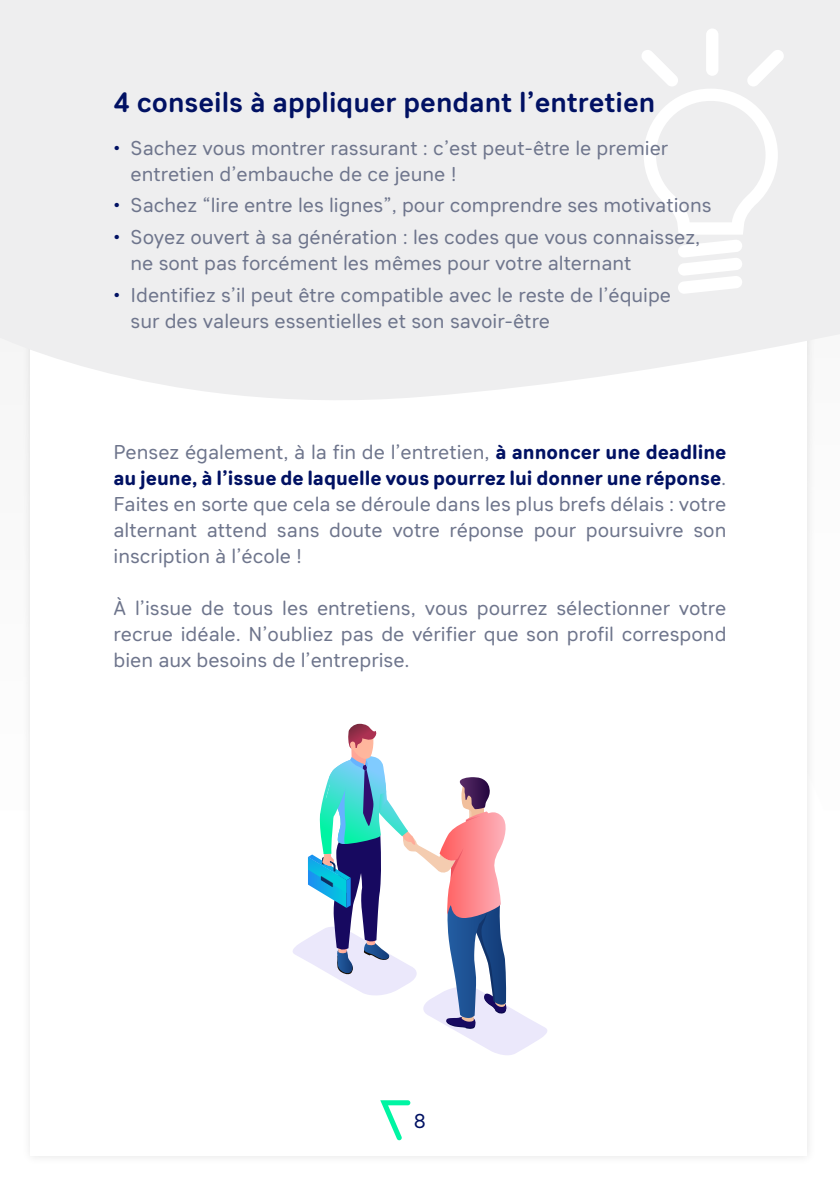
<style>
.page{position:relative;width:840px;height:1191px;background:#fff}
.page>*{position:absolute;margin:0;border:0;box-sizing:border-box;transform-origin:0 0}
.t1{font:700 28px "Sebino Soft";color:#011163}
.t2{font:20px/26px "Sebino Soft";color:#6e758c}
.t3{font:20px "Sebino Soft";color:#011163}
.s1{font-weight:800;color:#011163}
</style>
<div class="page">
<svg style="left:0;top:0;width:839px;height:418px;background:#efeff0"></svg>
<svg style="left:640px;top:1px;width:199px;height:293px"></svg>
<svg style="left:293px;top:724px;width:254px;height:331px"></svg>
<svg style="left:380px;top:1100px;width:30px;height:40px"></svg>
<h1 class="t1" style="left:113px;top:86px;width:543px">4 conseils à appliquer pendant l’entretien</h1>
<p class="t2" style="left:130px;top:135px;width:539px;text-indent:-17px"><span class="s1">•</span> Sachez vous montrer rassurant : c’est peut-être le premier entretien d’embauche de ce jeune !</p>
<p class="t2" style="left:113px;top:193px;width:599px"><span class="s1">•</span> Sachez “lire entre les lignes”, pour comprendre ses motivations</p>
<p class="t2" style="left:130px;top:225px;width:571px;text-indent:-17px"><span class="s1">•</span> Soyez ouvert à sa génération : les codes que vous connaissez, ne sont pas forcément les mêmes pour votre alternant</p>
<p class="t2" style="left:130px;top:282px;width:542px;text-indent:-17px"><span class="s1">•</span> Identifiez s’il peut être compatible avec le reste de l’équipe sur des valeurs essentielles et son savoir-être</p>
<p class="t2" style="left:113px;top:439px;width:614px;text-align:justify">Pensez également, à la fin de l’entretien, <span class="s1">à annoncer une deadline au jeune, à l’issue de laquelle vous pourrez lui donner une réponse</span>.<br>Faites en sorte que cela se déroule dans les plus brefs délais : votre alternant attend sans doute votre réponse pour poursuivre son inscription à l’école !</p>
<p class="t2" style="left:113px;top:595px;width:614px;text-align:justify">À l’issue de tous les entretiens, vous pourrez sélectionner votre recrue idéale. N’oubliez pas de vérifier que son profil correspond bien aux besoins de l’entreprise.</p>
<p class="t3" style="left:413px;top:1109px;width:14px">8</p>
</div>
